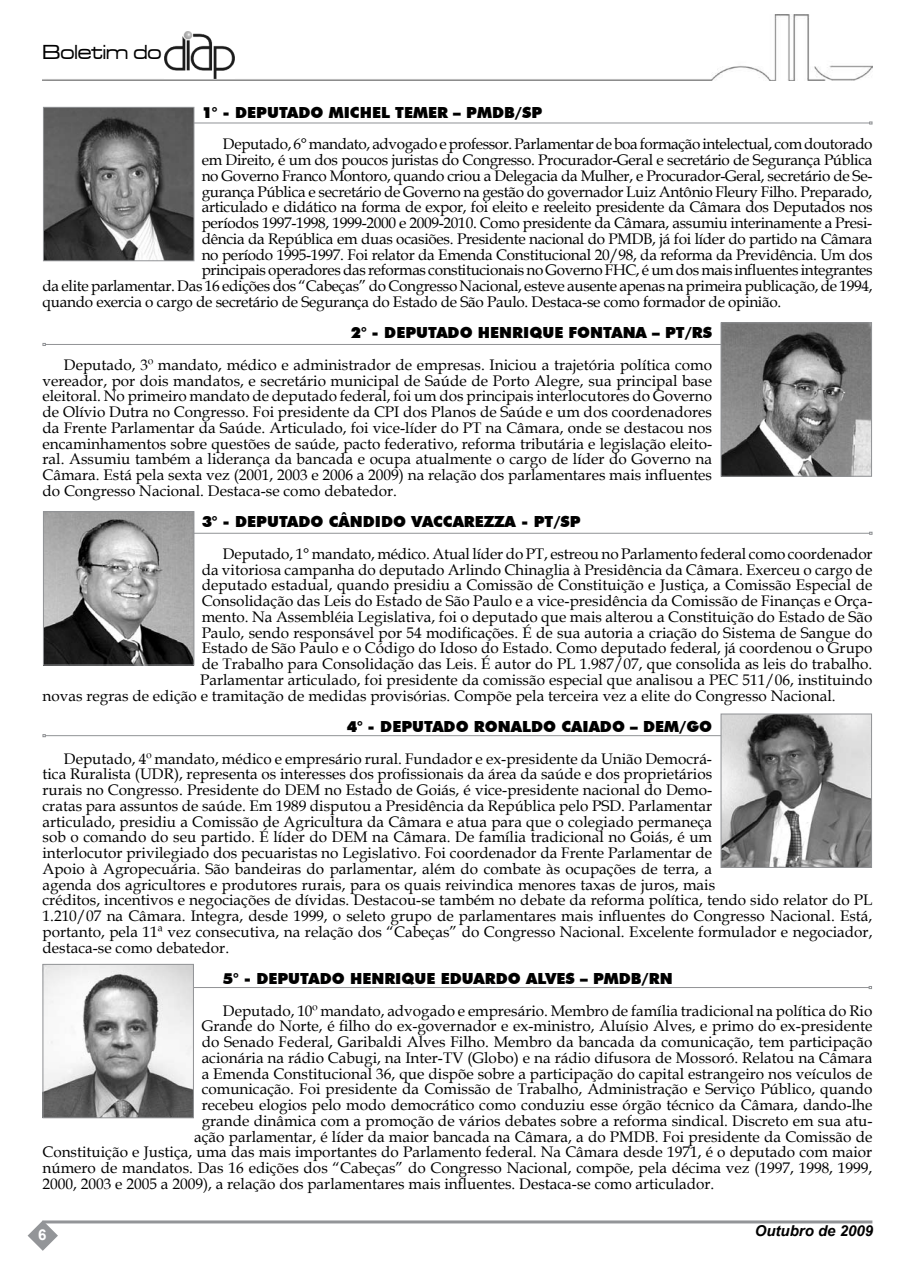
<style>
.page{position:relative;width:915px;height:1263px;background:#fff}
.page>*{position:absolute;margin:0;border:0;box-sizing:border-box;transform-origin:0 0}
.t1{font:21px "Microgramma D Medi Exte";color:#000}
.t2{font:15.3px/15.8px "Book Antiqua";color:#000;text-align:justify}
.t3{font:15.3px "Book Antiqua";letter-spacing:-.02em;color:#000}
.t4{font:15.3px "Book Antiqua";letter-spacing:-.025em;color:#000}
.t5{font:900 15.3px "Futura BT";color:#000}
.t6{font:italic 700 15px "Arial";color:#000}
.t7{font:700 15px "Arial";color:#fff}
</style>
<div class="page">
<img style="left:43px;top:14px;width:829px;height:67px">
<img style="left:165px;top:31px;width:70px;height:47px">
<hr style="left:43px;top:1220px;width:829px;height:3px;background:#939598">
<svg style="left:28px;top:1220px;width:30px;height:31px"></svg>
<hr style="left:191px;top:123px;width:678px;height:1px;background:#919396">
<img style="left:45px;top:109px;width:147px;height:150px">
<div style="left:43px;top:107px;width:151px;height:154px;border:1px solid #919396"></div>
<hr style="left:45px;top:344px;width:678px;height:1px;background:#919396">
<img style="left:722px;top:324px;width:147px;height:151px">
<div style="left:720px;top:322px;width:151px;height:155px;border:1px solid #919396"></div>
<hr style="left:191px;top:533px;width:678px;height:1px;background:#919396">
<img style="left:45px;top:513px;width:147px;height:150px">
<div style="left:43px;top:511px;width:151px;height:154px;border:1px solid #919396"></div>
<hr style="left:45px;top:735px;width:678px;height:1px;background:#919396">
<img style="left:722px;top:716px;width:147px;height:150px">
<div style="left:720px;top:714px;width:151px;height:154px;border:1px solid #919396"></div>
<hr style="left:191px;top:987px;width:677px;height:1px;background:#919396">
<img style="left:45px;top:966px;width:147px;height:150px">
<div style="left:43px;top:964px;width:151px;height:154px;border:1px solid #919396"></div>
<h1 class="t1" style="left:43px;top:39px;width:121px">Boletim do</h1>
<p class="t5" style="left:202px;top:103px;width:45px">1° - DEP</p>
<p class="t5" style="left:267px;top:103px;width:224px">UTADO MICHEL TEMER – PMDB</p>
<p class="t5" style="left:514px;top:103px;width:29px">/SP</p>
<p class="t4" style="left:223px;top:134px;width:651px">Deputado, 6° mandato, advogado e professor. Parlamentar de boa formação intelectual, com doutorado</p>
<p class="t3" style="left:202px;top:149px;width:672px">em Direito, é um dos poucos juristas do Congresso. Procurador-Geral e secretário de Segurança Pública</p>
<p class="t3" style="left:202px;top:165px;width:672px">no Governo Franco Montoro, quando criou a Delegacia da Mulher, e Procurador-Geral, secretário de Se-</p>
<p class="t3" style="left:202px;top:181px;width:672px">gurança Pública e secretário de Governo na gestão do governador Luiz Antônio Fleury Filho. Preparado,</p>
<p class="t3" style="left:202px;top:197px;width:672px">articulado e didático na forma de expor, foi eleito e reeleito presidente da Câmara dos Deputados nos</p>
<p class="t3" style="left:202px;top:212px;width:672px">períodos 1997-1998, 1999-2000 e 2009-2010. Como presidente da Câmara, assumiu interinamente a Presi-</p>
<p class="t3" style="left:202px;top:228px;width:672px">dência da República em duas ocasiões. Presidente nacional do PMDB, já foi líder do partido na Câmara</p>
<p class="t3" style="left:202px;top:244px;width:672px">no período 1995-1997. Foi relator da Emenda Constitucional 20/98, da reforma da Previdência. Um dos</p>
<p class="t4" style="left:202px;top:260px;width:672px">principais operadores das reformas constitucionais no Governo FHC, é um dos mais influentes integrantes</p>
<p class="t3" style="left:43px;top:275px;width:831px">da elite parlamentar. Das 16 edições dos “Cabeças” do Congresso Nacional, esteve ausente apenas na primeira publicação, de 1994,</p>
<p class="t3" style="left:43px;top:291px;width:740px">quando exercia o cargo de secretário de Segurança do Estado de São Paulo. Destaca-se como formador de opinião.</p>
<p class="t5" style="left:351px;top:324px;width:45px">2° - DEP</p>
<p class="t5" style="left:416px;top:324px;width:286px">UTADO HE NRIQUE FONTANA – PT/RS</p>
<p class="t2" style="left:43px;top:356px;width:671px;text-indent:21px">Deputado, 3º mandato, médico e administrador de empresas. Iniciou a trajetória política como vereador, por dois mandatos, e secretário municipal de Saúde de Porto Alegre, sua principal base eleitoral. No primeiro mandato de deputado federal, foi um dos principais interlocutores do Governo de Olívio Dutra no Congresso. Foi presidente da CPI dos Planos de Saúde e um dos coordenadores da Frente Parlamentar da Saúde. Articulado, foi vice-líder do PT na Câmara, onde se destacou nos encaminhamentos sobre questões de saúde, pacto federativo, reforma tributária e legislação eleito&shy;ral. Assumiu também a liderança da bancada e ocupa atualmente o cargo de líder do Governo na Câmara. Está pela sexta vez (2001, 2003 e 2006 a 2009) na relação dos parlamentares mais influentes do Congresso Nacional. Destaca-se como debatedor.</p>
<p class="t5" style="left:202px;top:513px;width:45px">3° - DEP</p>
<p class="t5" style="left:267px;top:513px;width:315px">UTADO CÂNDIDO VACCAREZZA - PT/SP</p>
<p class="t2" style="left:223px;top:545px;width:651px">Deputado, 1° mandato, médico. Atual líder do PT, estreou no Parlamento federal como coordenador</p>
<p class="t2" style="left:202px;top:561px;width:672px">da vitoriosa campanha do deputado Arlindo Chinaglia à Presidência da Câmara. Exerceu o cargo de</p>
<p class="t2" style="left:202px;top:577px;width:672px">deputado estadual, quando presidiu a Comissão de Constituição e Justiça, a Comissão Especial de</p>
<p class="t2" style="left:202px;top:593px;width:672px">Consolidação das Leis do Estado de São Paulo e a vice-presidência da Comissão de Finanças e Orça-</p>
<p class="t2" style="left:202px;top:608px;width:672px">mento. Na Assembléia Legislativa, foi o deputado que mais alterou a Constituição do Estado de São</p>
<p class="t2" style="left:202px;top:624px;width:672px">Paulo, sendo responsável por 54 modificações. É de sua autoria a criação do Sistema de Sangue do</p>
<p class="t2" style="left:202px;top:640px;width:672px">Estado de São Paulo e o Código do Idoso do Estado. Como deputado federal, já coordenou o Grupo</p>
<p class="t2" style="left:202px;top:656px;width:672px">de Trabalho para Consolidação das Leis. É autor do PL 1.987/07, que consolida as leis do trabalho.</p>
<p class="t2" style="left:200px;top:671px;width:673px">Parlamentar articulado, foi presidente da comissão especial que analisou a PEC 511/06, instituindo</p>
<p class="t2" style="left:43px;top:687px;width:794px">novas regras de edição e tramitação de medidas provisórias. Compõe pela terceira vez a elite do Congresso Nacional.</p>
<p class="t5" style="left:347px;top:717px;width:45px">4° - DEP</p>
<p class="t5" style="left:412px;top:717px;width:288px">UTADO RONALDO CAIADO – DEM/GO</p>
<p class="t2" style="left:42px;top:750px;width:831px;text-align:left;text-indent:21px">Deputado, 4º mandato, médico e empresário rural. Fundador e ex-presidente da União Democrá-<br>tica Ruralista (UDR), representa os interesses dos profissionais da área da saúde e dos proprietários<br>rurais no Congresso. Presidente do DEM no Estado de Goiás, é vice-presidente nacional do Demo-<br>cratas para assuntos de saúde. Em 1989 disputou a Presidência da República pelo PSD. Parlamentar<br>articulado, presidiu a Comissão de Agricultura da Câmara e atua para que o colegiado permaneça<br>sob o comando do seu partido. É líder do DEM na Câmara. De família tradicional no Goiás, é um<br>interlocutor privilegiado dos pecuaristas no Legislativo. Foi coordenador da Frente Parlamentar de<br>Apoio à Agropecuária. São bandeiras do parlamentar, além do combate às ocupações de terra, a<br>agenda dos agricultores e produtores rurais, para os quais reivindica menores taxas de juros, mais<br>créditos, incentivos e negociações de dívidas. Destacou-se também no debate da reforma política, tendo sido relator do PL 1.210/07 na Câmara. Integra, desde 1999, o seleto grupo de parlamentares mais influentes do Congresso Nacional. Está, portanto, pela 11ª vez consecutiva, na relação dos “Cabeças” do Congresso Nacional. Excelente formulador e negociador, destaca-se como debatedor.</p>
<p class="t5" style="left:223px;top:969px;width:45px">5° - DEP</p>
<p class="t5" style="left:288px;top:969px;width:329px">UTADO HE NRIQUE EDUARDO ALVES – PMDB</p>
<p class="t5" style="left:641px;top:969px;width:20px">/RN</p>
<p class="t2" style="left:223px;top:1002px;width:650px">Deputado, 10º mandato, advogado e empresário. Membro de família tradicional na política do Rio</p>
<p class="t2" style="left:201px;top:1018px;width:672px">Grande do Norte, é filho do ex-governador e ex-ministro, Aluísio Alves, e primo do ex-presidente</p>
<p class="t2" style="left:201px;top:1034px;width:672px">do Senado Federal, Garibaldi Alves Filho. Membro da bancada da comunicação, tem participação</p>
<p class="t2" style="left:201px;top:1049px;width:672px">acionária na rádio Cabugi, na Inter-TV (Globo) e na rádio difusora de Mossoró. Relatou na Câmara</p>
<p class="t2" style="left:201px;top:1065px;width:672px">a Emenda Constitucional 36, que dispõe sobre a participação do capital estrangeiro nos veículos de</p>
<p class="t2" style="left:201px;top:1081px;width:672px">comunicação. Foi presidente da Comissão de Trabalho, Administração e Serviço Público, quando</p>
<p class="t2" style="left:201px;top:1096px;width:672px">recebeu elogios pelo modo democrático como conduziu esse órgão técnico da Câmara, dando-lhe</p>
<p class="t2" style="left:201px;top:1112px;width:672px">grande dinâmica com a promoção de vários debates sobre a reforma sindical. Discreto em sua atu-</p>
<p class="t2" style="left:194px;top:1128px;width:679px">ação parlamentar, é líder da maior bancada na Câmara, a do PMDB. Foi presidente da Comissão de</p>
<p class="t2" style="left:42px;top:1144px;width:831px">Constituição e Justiça, uma das mais importantes do Parlamento federal. Na Câmara desde 1971, é o deputado com maior</p>
<p class="t2" style="left:42px;top:1159px;width:831px">número de mandatos. Das 16 edições dos “Cabeças” do Congresso Nacional, compõe, pela décima vez (1997, 1998, 1999,</p>
<p class="t2" style="left:42px;top:1175px;width:673px">2000, 2003 e 2005 a 2009), a relação dos parlamentares mais influentes. Destaca-se como articulador.</p>
<p class="t7" style="left:38px;top:1225px;width:10px">6</p>
<p class="t6" style="left:754px;top:1221px;width:120px">Outubro de 2009</p>
</div>
